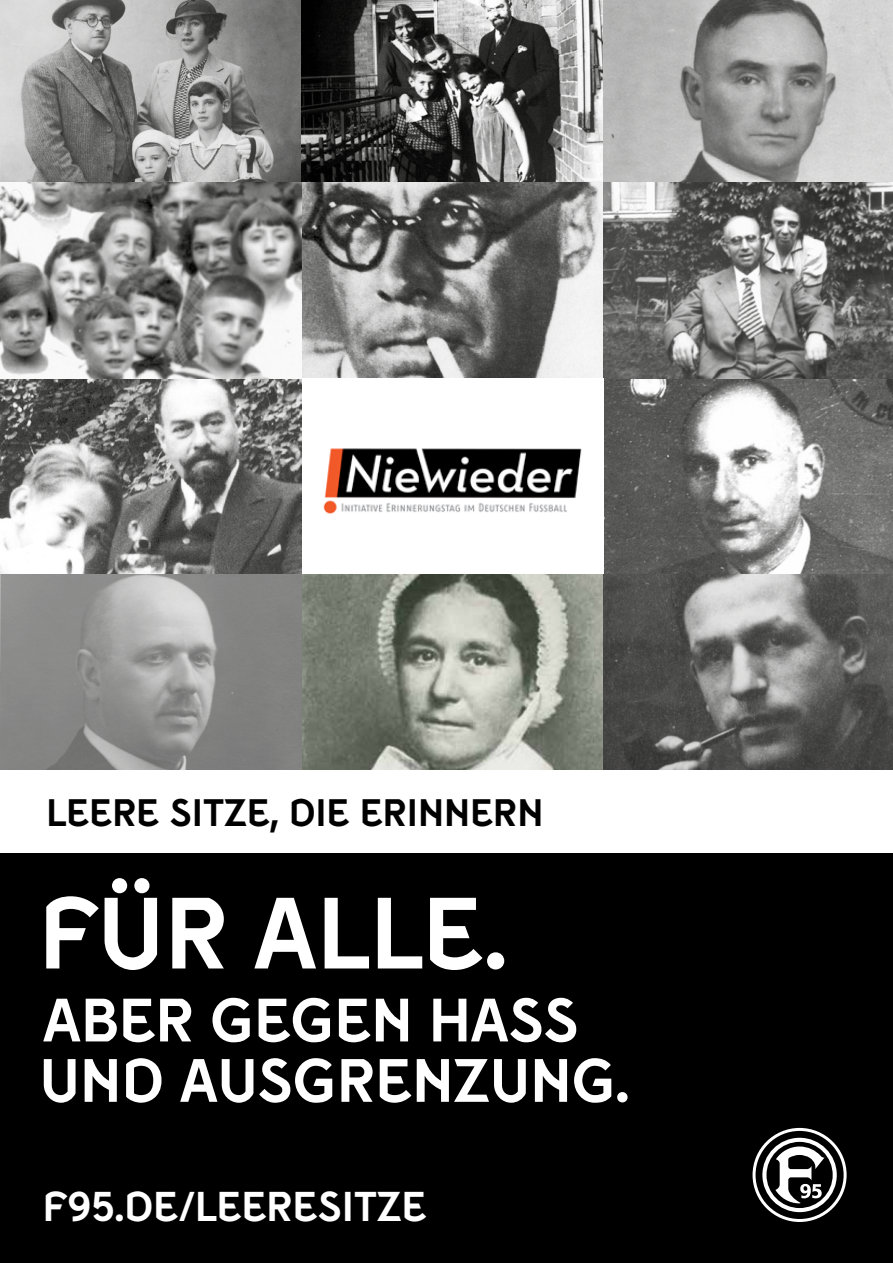
<style>
.page{position:relative;width:893px;height:1263px;background:#fff}
.page>*{position:absolute;margin:0;border:0;box-sizing:border-box;transform-origin:0 0}
.t1{font:700 61.05px/60.4px "Fortuna Sans";letter-spacing:-.005em;color:#fff}
.t2{font:700 41.7px "Fortuna Sans";color:#fff}
.t3{font:700 38.25px "Fortuna Sans";color:#000}
</style>
<div class="page">
<div style="left:0;top:854px;width:893px;height:409px;background:#000"></div>
<img style="left:0;top:378px;width:302px;height:196px">
<img style="left:604px;top:378px;width:289px;height:196px">
<img style="left:0;top:574px;width:893px;height:196px">
<img style="left:0;top:0;width:893px;height:378px">
<img style="left:323px;top:448px;width:259px;height:66px">
<svg style="left:752px;top:1128px;width:95px;height:94px"></svg>
<div style="left:755px;top:1131px;width:89px;height:88px;background:#000;border-radius:50%"></div>
<svg style="left:762px;top:1138px;width:75px;height:74px"></svg>
<div style="left:766px;top:1142px;width:67px;height:66px;background:#000;border-radius:50%"></div>
<svg style="left:775px;top:1146px;width:49px;height:57px"></svg>
<svg style="left:46px;top:896px;width:53px;height:72px"></svg>
<svg style="left:105px;top:878px;width:52px;height:92px"></svg>
<svg style="left:172px;top:898px;width:52px;height:70px"></svg>
<svg style="left:254px;top:898px;width:62px;height:70px"></svg>
<svg style="left:325px;top:898px;width:44px;height:70px"></svg>
<svg style="left:378px;top:898px;width:44px;height:70px"></svg>
<svg style="left:430px;top:898px;width:52px;height:72px"></svg>
<div style="left:487px;top:952px;width:17px;height:17px;background:#fff;border-radius:50%"></div>
<p class="t3" style="left:46px;top:782px;width:498px">LEERE SITZE, DIE ERINNERN</p>
<p class="t1" style="left:39px;top:986px;width:591px">ABER GEGEN HASS<br>UND AUSGRENZUNG.</p>
<p class="t2" style="left:43px;top:1174px;width:386px">F95.DE/LEERESITZE</p>
</div>
